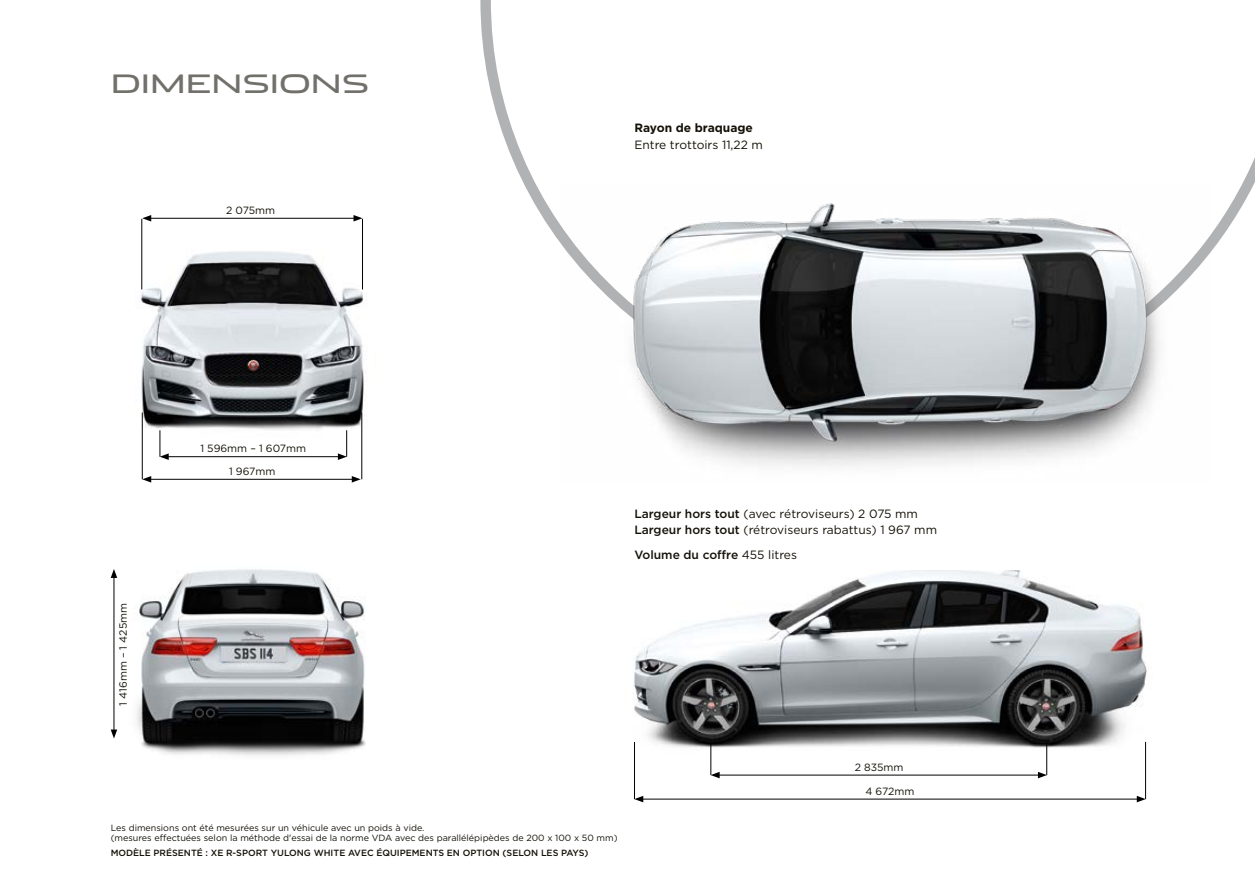
<style>
.page{position:relative;width:1255px;height:893px;background:#fff}
.page>*{position:absolute;margin:0;border:0;box-sizing:border-box;transform-origin:0 0}
.t1{font:25.5px "Jaguar";color:#72706a}
.t2{font:12px/16.5px "Gotham";color:#141107}
.t3{font:500 12px "Gotham";color:#141107}
.t4{font:700 12px "Gotham";color:#141107}
.t5{font:10.5px/22.8px "Gotham";color:#141107;text-align:center}
.t6{font:9px/10.5px "Gotham";color:#141107}
.t7{font:500 9px "Gotham";color:#141107}
.s1{font-weight:500}
.s2{font-weight:400}
</style>
<div class="page">
<svg style="left:480px;top:0;width:774px;height:254px"></svg>
<img style="left:136px;top:569px;width:230px;height:187px">
<img style="left:633px;top:570px;width:514px;height:185px">
<img style="left:140px;top:250px;width:226px;height:192px">
<img style="left:561px;top:186px;width:648px;height:280px">
<hr style="left:361px;top:412px;width:1px;height:67px;background:#000">
<hr style="left:142px;top:412px;width:1px;height:67px;background:#000">
<hr style="left:362px;top:219px;width:1px;height:70px;background:#000">
<hr style="left:141px;top:219px;width:1px;height:70px;background:#000">
<hr style="left:149px;top:218px;width:207px;height:1px;background:#000">
<svg style="left:142px;top:215px;width:9px;height:7px"></svg>
<svg style="left:353px;top:215px;width:9px;height:7px"></svg>
<hr style="left:166px;top:456px;width:174px;height:1px;background:#000">
<svg style="left:160px;top:430px;width:9px;height:30px"></svg>
<svg style="left:338px;top:430px;width:9px;height:30px"></svg>
<hr style="left:114px;top:575px;width:1px;height:157px;background:#000">
<svg style="left:111px;top:729px;width:6px;height:9px"></svg>
<svg style="left:111px;top:569px;width:6px;height:9px"></svg>
<hr style="left:1145px;top:742px;width:1px;height:57px;background:#000">
<hr style="left:1046px;top:742px;width:1px;height:33px;background:#000">
<hr style="left:634px;top:742px;width:1px;height:57px;background:#000">
<hr style="left:710px;top:742px;width:1px;height:33px;background:#000">
<hr style="left:641px;top:799px;width:498px;height:1px;background:#000">
<svg style="left:634px;top:796px;width:9px;height:6px"></svg>
<svg style="left:1136px;top:796px;width:9px;height:6px"></svg>
<hr style="left:717px;top:775px;width:323px;height:1px;background:#000">
<svg style="left:710px;top:772px;width:9px;height:6px"></svg>
<svg style="left:1037px;top:772px;width:9px;height:6px"></svg>
<hr style="left:149px;top:479px;width:205px;height:1px;background:#000">
<svg style="left:142px;top:476px;width:9px;height:7px"></svg>
<svg style="left:352px;top:476px;width:9px;height:7px"></svg>
<h1 class="t1" style="left:111px;top:63px;width:260px">DIMENSIONS</h1>
<p class="t5" style="left:226px;top:199px;width:50px">2 075mm</p>
<h2 class="t4" style="left:634px;top:120px;width:120px">Rayon de braquage</h2>
<h2 class="t2" style="left:634px;top:136px;width:130px">Entre trottoirs 11,22 m</h2>
<p class="t5" style="left:111px;top:705px;width:104px;rotate:-90deg">1 416mm – 1 425mm</p>
<p class="t5" style="left:200px;top:437px;width:107px">1 596mm – 1 607mm<br>1 967mm</p>
<h2 class="t2" style="left:634px;top:505px;width:304px"><span class="s1">Largeur hors tout</span> (avec rétroviseurs) 2 075 mm<br><span class="s1">Largeur hors tout</span> (rétroviseurs rabattus) 1 967 mm</h2>
<h2 class="t3" style="left:634px;top:547px;width:164px">Volume du coffre <span class="s2">455 litres</span></h2>
<p class="t6" style="left:111px;top:822px;width:508px">Les dimensions ont été mesurées sur un véhicule avec un poids à vide.<br>(mesures effectuées selon la méthode d'essai de la norme VDA avec des parallélépipèdes de 200 x 100 x 50 mm)</p>
<p class="t7" style="left:111px;top:847px;width:479px">MODÈLE PRÉSENTÉ : XE R-SPORT YULONG WHITE AVEC ÉQUIPEMENTS EN OPTION (SELON LES PAYS)</p>
<p class="t5" style="left:854px;top:756px;width:50px">2 835mm</p>
<p class="t5" style="left:865px;top:779px;width:51px">4 672mm</p>
</div>
